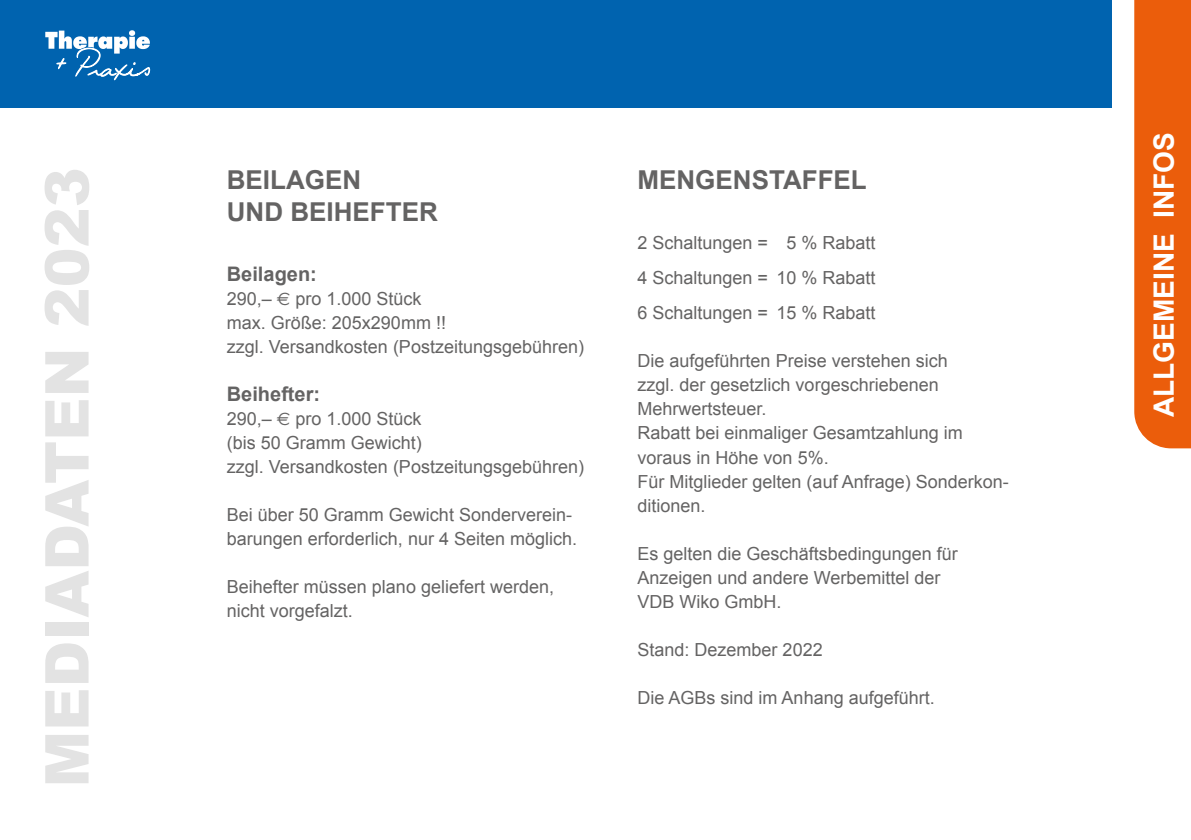
<style>
.page{position:relative;width:1191px;height:840px;background:#fff}
.page>*{position:absolute;margin:0;border:0;box-sizing:border-box;transform-origin:0 0}
.t1{font:900 60.4px "Arial";color:#e3e3e3}
.t2{font:700 28px "Arial";color:#fff}
.t3{font:700 26px/32px "Arial";color:#646363}
.t4{font:700 20px "Arial";color:#646363}
.t5{font:18px/24px "Arial";color:#646363}
.s1{font-family:"Euro Sans"}
</style>
<div class="page">
<div style="left:0;top:0;width:1111px;height:108px;background:#0063af"></div>
<svg style="left:45px;top:30px;width:105px;height:50px"></svg>
<div style="left:1134px;top:0;width:57px;height:448px;background:#eb5d0b"></div>
<h1 class="t1" style="left:23px;top:787px;width:621px;rotate:-90deg">MEDIADATEN 2023</h1>
<h3 class="t3" style="left:227px;top:165px;width:212px">BEILAGEN<br>UND BEIHEFTER</h3>
<p class="t4" style="left:227px;top:260px;width:92px">Beilagen:</p>
<p class="t5" style="left:227px;top:286px;width:359px">290,– <span class="s1">€</span> pro 1.000 Stück<br>max. Größe: 205x290mm !!<br>zzgl. Versandkosten (Postzeitungsgebühren)</p>
<p class="t4" style="left:227px;top:380px;width:95px">Beihefter:</p>
<p class="t5" style="left:227px;top:406px;width:359px">290,– <span class="s1">€</span> pro 1.000 Stück<br>(bis 50 Gramm Gewicht)<br>zzgl. Versandkosten (Postzeitungsgebühren)</p>
<p class="t5" style="left:227px;top:502px;width:352px">Bei über 50 Gramm Gewicht Sonderverein&shy;barungen erforderlich, nur 4 Seiten möglich.</p>
<p class="t5" style="left:227px;top:574px;width:329px">Beihefter müssen plano geliefert werden, nicht vorgefalzt.</p>
<h3 class="t3" style="left:637px;top:165px;width:231px">MENGENSTAFFEL</h3>
<p class="t5" style="left:637px;top:225px;width:239px;line-height:35.4px;text-align:justify">2 Schaltungen = 5 % Rabatt 4 Schaltungen = 10 % Rabatt 6 Schaltungen = 15 % Rabatt</p>
<p class="t5" style="left:637px;top:349px;width:373px">Die aufgeführten Preise verstehen sich<br>zzgl. der gesetzlich vorgeschriebenen<br>Mehrwertsteuer.<br>Rabatt bei einmaliger Gesamtzahlung im voraus in Höhe von 5%.<br>Für Mitglieder gelten (auf Anfrage) Sonderkon&shy;ditionen.</p>
<p class="t5" style="left:637px;top:541px;width:322px">Es gelten die Geschäftsbedingungen für<br>Anzeigen und andere Werbemittel der<br>VDB Wiko GmbH.</p>
<p class="t5" style="left:637px;top:637px;width:187px">Stand: Dezember 2022</p>
<p class="t5" style="left:637px;top:685px;width:299px">Die AGBs sind im Anhang aufgeführt.</p>
<h2 class="t2" style="left:1145px;top:417px;width:286px;rotate:-90deg">ALLGEMEINE INFOS</h2>
</div>
